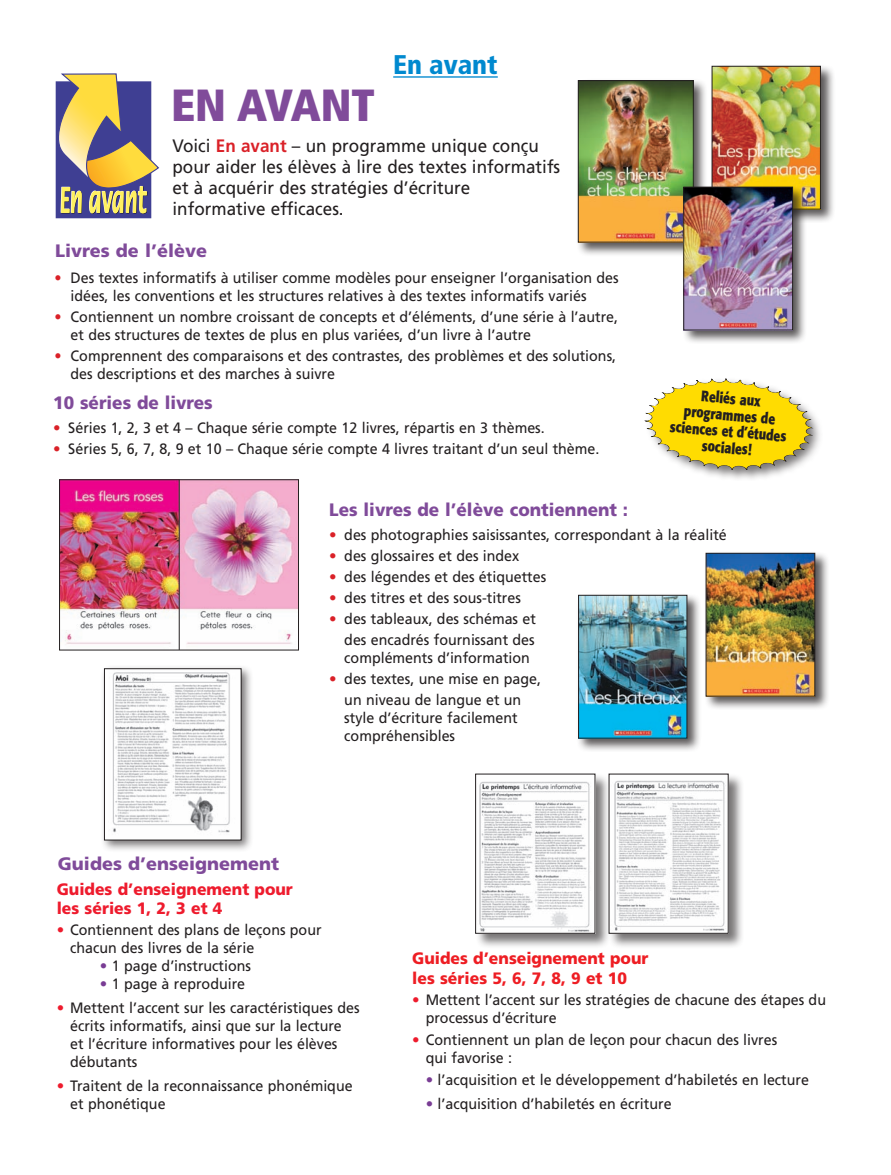
<style>
.page{position:relative;width:891px;height:1175px;background:#fff}
.page>*{position:absolute;margin:0;border:0;box-sizing:border-box;transform-origin:0 0}
.t1{font:900 condensed 45px "Frutiger";color:#804b9a}
.t2{font:900 condensed 27px "Frutiger";color:#0089cf}
.Cat_-_Body{font:18px/21px "Frutiger";color:#231f20;scale:.95 1}
.t3{font:900 18px "Frutiger";color:#804b9a;scale:.95 1}
.t4{font:900 18px "Frutiger";color:#804b9a}
.t5{font:900 16.5px/19.5px "Frutiger";color:#ee1d23;scale:.95 1}
.t6{font:900 16.5px/19.5px "Frutiger";color:#ee1b2d;scale:.95 1}
.Cat_-_Body-2{font:15px/18px "Frutiger";color:#231f20;scale:.95 1}
.t7{font:700 15px/16.5px "Formata";color:#231f20;text-align:center;scale:.8 1}
.s1{font-weight:700;color:#da2128}
.s2{color:#da2128}
.s3{color:#ee1b2d}
.s4{color:#793c94}
</style>
<div class="page">
<hr style="left:393px;top:76px;width:105px;height:2px;background:#0089cf">
<div style="left:641px;top:375px;width:182px;height:106px;background:#231f20;opacity:.6"></div>
<svg style="left:644px;top:378px;width:170px;height:92px"></svg>
<div style="left:710px;top:64px;width:125px;height:160px;background:#231f20;opacity:.75"></div>
<img style="left:714px;top:68px;width:105px;height:139px">
<div style="left:712px;top:66px;width:109px;height:143px;border:1px solid #231f20"></div>
<svg style="left:55px;top:73px;width:104px;height:141px;background:#aa9a81"></svg>
<img style="left:61px;top:481px;width:236px;height:167px">
<div style="left:59px;top:479px;width:240px;height:171px;border:1px solid #231f20"></div>
<hr style="left:179px;top:479px;width:1px;height:171px;background:#231f20">
<div style="left:576px;top:79px;width:132px;height:178px;background:#231f20;opacity:.75"></div>
<img style="left:580px;top:82px;width:112px;height:158px">
<div style="left:578px;top:80px;width:116px;height:162px;border:1px solid #231f20"></div>
<div style="left:682px;top:185px;width:126px;height:160px;background:#231f20;opacity:.75"></div>
<img style="left:685px;top:189px;width:106px;height:139px">
<div style="left:683px;top:187px;width:110px;height:143px;border:1px solid #231f20"></div>
<div style="left:100px;top:664px;width:154px;height:188px;background:#231f20;opacity:.61"></div>
<img style="left:108px;top:670px;width:131px;height:167px">
<div style="left:104px;top:668px;width:137px;height:172px;border:1px solid #231f20"></div>
<div style="left:577px;top:593px;width:125px;height:160px;background:#231f20;opacity:.75"></div>
<img style="left:580px;top:597px;width:105px;height:139px">
<div style="left:578px;top:595px;width:109px;height:143px;border:1px solid #231f20"></div>
<div style="left:704px;top:551px;width:126px;height:160px;background:#231f20;opacity:.75"></div>
<img style="left:708px;top:555px;width:105px;height:139px">
<div style="left:706px;top:553px;width:109px;height:143px;border:1px solid #231f20"></div>
<div style="left:475px;top:773px;width:136px;height:176px;background:#231f20;opacity:.61"></div>
<img style="left:477px;top:776px;width:116px;height:155px">
<div style="left:608px;top:773px;width:136px;height:176px;background:#231f20;opacity:.61"></div>
<img style="left:611px;top:776px;width:115px;height:155px">
<p class="t1" style="left:171px;top:77px;width:205px">EN AVANT</p>
<p class="t2" style="left:393px;top:49px;width:106px">En avant</p>
<p class="Cat_-_Body" style="left:173px;top:135px;width:410px">Voici <span class="s1">En avant</span> – un programme unique conçu pour aider les élèves à lire des textes informatifs et à acquérir des stratégies d’écriture informative efficaces.</p>
<p class="t4" style="left:55px;top:240px;width:153px">Livres de l’élève</p>
<p class="Cat_-_Body-2" style="left:71px;top:269px;width:578px;text-indent:-16px"><span class="s2">•</span> Des textes informatifs à utiliser comme modèles pour enseigner l’organisation des idées, les conventions et les structures relatives à des textes informatifs variés</p>
<p class="Cat_-_Body-2" style="left:71px;top:308px;width:578px;text-indent:-16px"><span class="s2">•</span> Contiennent un nombre croissant de concepts et d’éléments, d’une série à l’autre, et des structures de textes de plus en plus variées, d’un livre à l’autre</p>
<p class="Cat_-_Body-2" style="left:71px;top:347px;width:576px;text-indent:-16px"><span class="s2">•</span> Comprennent des comparaisons et des contrastes, des problèmes et des solutions, des descriptions et des marches à suivre</p>
<p class="t3" style="left:53px;top:392px;width:169px">10 séries de livres</p>
<p class="Cat_-_Body-2" style="left:53px;top:419px;width:519px"><span class="s2">•</span> Séries 1, 2, 3 et 4 – Chaque série compte 12 livres, répartis en 3 thèmes.</p>
<p class="Cat_-_Body-2" style="left:53px;top:440px;width:576px"><span class="s2">•</span> Séries 5, 6, 7, 8, 9 et 10 – Chaque série compte 4 livres traitant d’un seul thème.</p>
<p class="t7" style="left:674px;top:385px;width:148px;rotate:5deg">Reliés aux programmes de sciences et d’études sociales!</p>
<p class="t4" style="left:58px;top:853px;width:223px">Guides d’enseignement</p>
<p class="t3" style="left:329px;top:499px;width:316px">Les livres de l’élève contiennent :</p>
<p class="Cat_-_Body-2" style="left:329px;top:526px;width:420px"><span class="s2">•</span> des photographies saisissantes, correspondant à la réalité</p>
<p class="Cat_-_Body-2" style="left:329px;top:547px;width:202px"><span class="s2">•</span> des glossaires et des index</p>
<p class="Cat_-_Body-2" style="left:329px;top:568px;width:230px"><span class="s2">•</span> des légendes et des étiquettes</p>
<p class="Cat_-_Body-2" style="left:329px;top:589px;width:203px"><span class="s2">•</span> des titres et des sous-titres</p>
<p class="Cat_-_Body-2" style="left:329px;top:608px;width:219px;line-height:21px;text-align:right"><span class="s2">•</span> des tableaux, des schémas et des encadrés fournissant des</p>
<p class="Cat_-_Body-2" style="left:344px;top:649px;width:197px">compléments d’information</p>
<p class="Cat_-_Body-2" style="left:329px;top:668px;width:224px;line-height:21px;text-align:center"><span class="s2">•</span> des textes, une mise en page, un niveau de langue et un</p>
<p class="Cat_-_Body-2" style="left:344px;top:709px;width:184px">style d’écriture facilement compréhensibles</p>
<p class="t6" style="left:57px;top:879px;width:250px">Guides d’enseignement pour les séries 1, 2, 3 et 4</p>
<p class="Cat_-_Body-2" style="left:70px;top:921px;width:266px;text-indent:-14px"><span class="s3">•</span> Contiennent des plans de leçons pour chacun des livres de la série</p>
<p class="Cat_-_Body-2" style="left:100px;top:957px;width:161px"><span class="s4">•</span> 1 page d’instructions</p>
<p class="Cat_-_Body-2" style="left:100px;top:975px;width:154px"><span class="s4">•</span> 1 page à reproduire</p>
<p class="Cat_-_Body-2" style="left:70px;top:999px;width:306px;text-indent:-14px"><span class="s3">•</span> Mettent l’accent sur les caractéristiques des écrits informatifs, ainsi que sur la lecture<br>et l’écriture informatives pour les élèves débutants</p>
<p class="Cat_-_Body-2" style="left:70px;top:1077px;width:299px;text-indent:-14px"><span class="s3">•</span> Traitent de la reconnaissance phonémique et phonétique</p>
<p class="t5" style="left:412px;top:948px;width:250px">Guides d’enseignement pour les séries 5, 6, 7, 8, 9 et 10</p>
<p class="Cat_-_Body-2" style="left:426px;top:990px;width:423px;text-indent:-14px"><span class="s3">•</span> Mettent l’accent sur les stratégies de chacune des étapes du processus d’écriture</p>
<p class="Cat_-_Body-2" style="left:426px;top:1031px;width:372px;text-indent:-14px"><span class="s3">•</span> Contiennent un plan de leçon pour chacun des livres qui favorise :</p>
<p class="Cat_-_Body-2" style="left:426px;top:1071px;width:405px"><span class="s4">•</span> l’acquisition et le développement d’habiletés en lecture</p>
<p class="Cat_-_Body-2" style="left:426px;top:1095px;width:260px"><span class="s4">•</span> l’acquisition d’habiletés en écriture</p>
</div>
